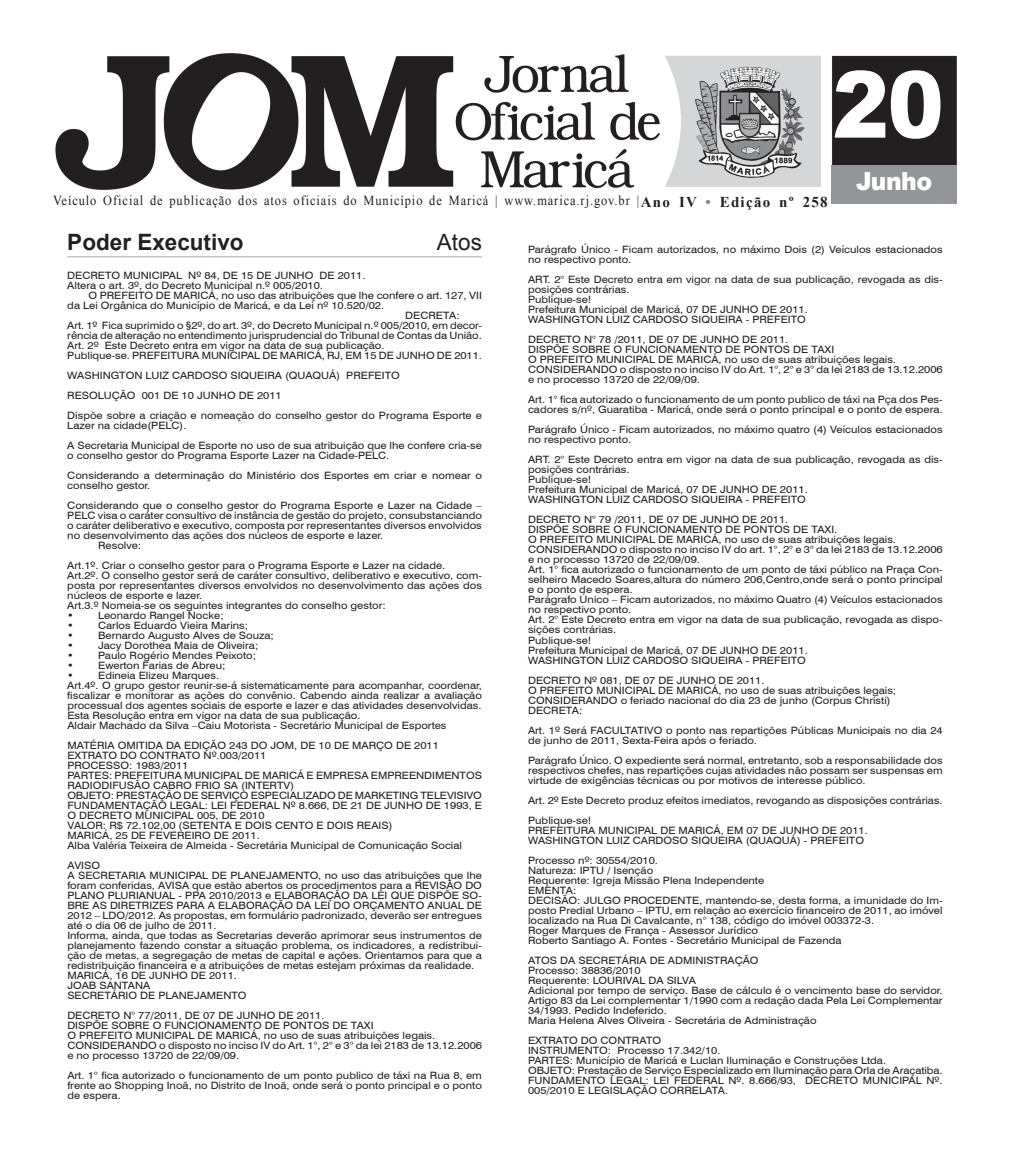
<style>
.page{position:relative;width:1010px;height:1152px;background:#fff}
.page>*{position:absolute;margin:0;border:0;box-sizing:border-box;transform-origin:0 0}
.t1{font:900 92.5px "Arial";color:#fff;scale:.92 1}
.t2{font:900 25px "Arial";letter-spacing:-.02em;color:#fff;scale:.94 1}
.t3{font:700 22.5px "Arial";color:#231f20}
.t4{font:22.5px "Arial";color:#231f20}
.t5{font:700 15px "Times New Roman";letter-spacing:.085em;color:#231f20}
.t6{font:13.75px "Times New Roman";letter-spacing:.075em;color:#231f20;scale:.9 1}
.t7{font:10.12px/10px "Swiss 721 BT";color:#231f20;scale:1.11 1}
.s1{color:#808285}
</style>
<div class="page">
<img style="left:55px;top:53px;width:902px;height:137px">
<div style="left:831px;top:166px;width:126px;height:38px;background:#939598"></div>
<hr style="left:67px;top:256px;width:415px;height:1px;background:#bcbdc0">
<h1 class="t1" style="left:832px;top:37px;width:123px">20</h1>
<h3 class="t6" style="left:53px;top:191px;width:653px">Veículo Oficial de publicação dos atos oficiais do Município de Maricá | www.marica.rj.gov.br |</h3>
<h3 class="t5" style="left:641px;top:191px;width:188px">Ano IV <span class="s1">•</span> Edição nº 258</h3>
<h2 class="t2" style="left:856px;top:163px;width:82px">Junho</h2>
<h3 class="t3" style="left:67px;top:227px;width:178px">Poder Executivo</h3>
<h3 class="t4" style="left:437px;top:228px;width:47px">Atos</h3>
<p class="t7" style="left:67px;top:270px;width:270px">DECRETO MUNICIPAL Nº 84, DE 15 DE JUNHO DE 2011.<br>Altera o art. 3º, do Decreto Municipal n.º 005/2010.</p>
<p class="t7" style="left:88px;top:290px;width:356px">O PREFEITO DE MARICÁ, no uso das atribuições que lhe confere o art. 127, VII</p>
<p class="t7" style="left:67px;top:300px;width:287px">da Lei Orgânica do Município de Maricá, e da Lei nº 10.520/02.</p>
<p class="t7" style="left:405px;top:310px;width:51px">DECRETA:</p>
<p class="t7" style="left:67px;top:320px;width:375px">Art. 1º Fica suprimido o §2º, do art. 3º, do Decreto Municipal n.º 005/2010, em decor-</p>
<p class="t7" style="left:67px;top:330px;width:375px">rência de alteração no entendimento jurisprudencial do Tribunal de Contas da União.</p>
<p class="t7" style="left:67px;top:340px;width:287px">Art. 2º Este Decreto entra em vigor na data de sua publicação.</p>
<p class="t7" style="left:67px;top:350px;width:375px">Publique-se. PREFEITURA MUNICIPAL DE MARICÁ, RJ, EM 15 DE JUNHO DE 2011.</p>
<p class="t7" style="left:67px;top:365px;width:375px;line-height:20px">WASHINGTON LUIZ CARDOSO SIQUEIRA (QUAQUÁ) PREFEITO<br>RESOLUÇÃO 001 DE 10 JUNHO DE 2011<br>Dispõe sobre a criação e nomeação do conselho gestor do Programa Esporte e</p>
<p class="t7" style="left:67px;top:415px;width:375px;line-height:20px">Lazer na cidade(PELC).<br>A Secretaria Municipal de Esporte no uso de sua atribuição que lhe confere cria-se</p>
<p class="t7" style="left:67px;top:445px;width:375px;line-height:20px">o conselho gestor do Programa Esporte Lazer na Cidade-PELC.<br>Considerando a determinação do Ministério dos Esportes em criar e nomear o</p>
<p class="t7" style="left:67px;top:475px;width:375px;line-height:20px">conselho gestor.<br>Considerando que o conselho gestor do Programa Esporte e Lazer na Cidade –</p>
<p class="t7" style="left:67px;top:510px;width:375px">PELC visa o caráter consultivo de instância de gestão do projeto, consubstanciando</p>
<p class="t7" style="left:67px;top:520px;width:375px">o caráter deliberativo e executivo, composta por representantes diversos envolvidos</p>
<p class="t7" style="left:67px;top:530px;width:286px">no desenvolvimento das ações dos núcleos de esporte e lazer.</p>
<p class="t7" style="left:98px;top:540px;width:40px">Resolve:</p>
<p class="t7" style="left:67px;top:560px;width:375px">Art.1º. Criar o conselho gestor para o Programa Esporte e Lazer na cidade.<br>Art.2º. O conselho gestor será de caráter consultivo, deliberativo e executivo, com&shy;posta por representantes diversos envolvidos no desenvolvimento das ações dos núcleos de esporte e lazer.<br>Art.3.º Nomeia-se os seguintes integrantes do conselho gestor:</p>
<p class="t7" style="left:67px;top:610px;width:142px">• Leonardo Rangel Nocke;</p>
<p class="t7" style="left:67px;top:620px;width:164px">• Carlos Eduardo Vieira Marins;</p>
<p class="t7" style="left:67px;top:630px;width:188px">• Bernardo Augusto Alves de Souza;</p>
<p class="t7" style="left:67px;top:640px;width:174px">• Jacy Dorothea Maia de Oliveira;</p>
<p class="t7" style="left:67px;top:650px;width:172px">• Paulo Rogério Mendes Peixoto;</p>
<p class="t7" style="left:67px;top:660px;width:144px">• Ewerton Farias de Abreu;</p>
<p class="t7" style="left:67px;top:670px;width:375px">• Edineia Elizeu Marques.<br>Art.4º. O grupo gestor reunir-se-á sistematicamente para acompanhar, coordenar, fiscalizar e monitorar as ações do convênio. Cabendo ainda realizar a avaliação processual dos agentes sociais de esporte e lazer e das atividades desenvolvidas.<br>Esta Resolução entra em vigor na data de sua publicação.<br>Aldair Machado da Silva –Caiu Motorista - Secretário Municipal de Esportes</p>
<p class="t7" style="left:67px;top:740px;width:375px">MATÉRIA OMITIDA DA EDIÇÃO 243 DO JOM, DE 10 DE MARÇO DE 2011<br>EXTRATO DO CONTRATO Nº.003/2011<br>PROCESSO: 1983/2011<br>PARTES: PREFEITURA MUNICIPAL DE MARICÁ E EMPRESA EMPREENDIMENTOS RADIODIFUSÃO CABRO FRIO SA (INTERTV)<br>OBJETO: PRESTAÇÃO DE SERVIÇO ESPECIALIZADO DE MARKETING TELEVISIVO FUNDAMENTAÇÃO LEGAL: LEI FEDERAL Nº 8.666, DE 21 DE JUNHO DE 1993, E O DECRETO MUNICIPAL 005, DE 2010<br>VALOR: R$ 72.102,00 (SETENTA E DOIS CENTO E DOIS REAIS)<br>MARICÁ, 25 DE FEVEREIRO DE 2011.<br>Alba Valéria Teixeira de Almeida - Secretária Municipal de Comunicação Social</p>
<p class="t7" style="left:67px;top:860px;width:375px">AVISO<br>A SECRETARIA MUNICIPAL DE PLANEJAMENTO, no uso das atribuições que lhe foram conferidas, AVISA que estão abertos os procedimentos para a REVISÃO DO PLANO PLURIANUAL - PPA 2010/2013 e ELABORAÇÃO DA LEI QUE DISPÕE SO-BRE AS DIRETRIZES PARA A ELABORAÇÃO DA LEI DO ORÇAMENTO ANUAL DE 2012 – LDO/2012. As propostas, em formulário padronizado, deverão ser entregues até o dia 06 de julho de 2011.<br>Informa, ainda, que todas as Secretarias deverão aprimorar seus instrumentos de planejamento fazendo constar a situação problema, os indicadores, a redistribui&shy;ção de metas, a segregação de metas de capital e ações. Orientamos para que a redistribuição financeira e a atribuições de metas estejam próximas da realidade.<br>MARICÁ, 16 DE JUNHO DE 2011.<br>JOAB SANTANA<br>SECRETÁRIO DE PLANEJAMENTO</p>
<p class="t7" style="left:67px;top:1010px;width:375px">DECRETO N° 77/2011, DE 07 DE JUNHO DE 2011.<br>DISPÕE SOBRE O FUNCIONAMENTO DE PONTOS DE TAXI<br>O PREFEITO MUNICIPAL DE MARICÁ, no uso de suas atribuições legais.<br>CONSIDERANDO o disposto no inciso IV do Art. 1°, 2° e 3° da lei 2183 de 13.12.2006 e no processo 13720 de 22/09/09.</p>
<p class="t7" style="left:67px;top:1070px;width:375px;text-align:justify">Art. 1° fica autorizado o funcionamento de um ponto publico de táxi na Rua 8, em frente ao Shopping Inoã, no Distrito de Inoã, onde será o ponto principal e o ponto de espera.</p>
<p class="t7" style="left:528px;top:244px;width:375px">Parágrafo Único - Ficam autorizados, no máximo Dois (2) Veículos estacionados no respectivo ponto.</p>
<p class="t7" style="left:528px;top:274px;width:375px">ART. 2° Este Decreto entra em vigor na data de sua publicação, revogada as dis&shy;posições contrárias.<br>Publique-se!<br>Prefeitura Municipal de Maricá, 07 DE JUNHO DE 2011.<br>WASHINGTON LUIZ CARDOSO SIQUEIRA - PREFEITO</p>
<p class="t7" style="left:528px;top:335px;width:375px">DECRETO N° 78 /2011, DE 07 DE JUNHO DE 2011.<br>DISPÕE SOBRE O FUNCIONAMENTO DE PONTOS DE TAXI<br>O PREFEITO MUNICIPAL DE MARICÁ, no uso de suas atribuições legais.<br>CONSIDERANDO o disposto no inciso IV do Art. 1°, 2° e 3° da lei 2183 de 13.12.2006 e no processo 13720 de 22/09/09.</p>
<p class="t7" style="left:528px;top:395px;width:375px">Art. 1° fica autorizado o funcionamento de um ponto publico de táxi na Pça dos Pes&shy;cadores s/nº, Guaratiba - Maricá, onde será o ponto principal e o ponto de espera.</p>
<p class="t7" style="left:528px;top:425px;width:375px">Parágrafo Único - Ficam autorizados, no máximo quatro (4) Veículos estacionados no respectivo ponto.</p>
<p class="t7" style="left:528px;top:455px;width:375px">ART. 2° Este Decreto entra em vigor na data de sua publicação, revogada as dis&shy;posições contrárias.<br>Publique-se!<br>Prefeitura Municipal de Maricá, 07 DE JUNHO DE 2011.<br>WASHINGTON LUIZ CARDOSO SIQUEIRA - PREFEITO</p>
<p class="t7" style="left:528px;top:515px;width:375px">DECRETO N° 79 /2011, DE 07 DE JUNHO DE 2011.<br>DISPÕE SOBRE O FUNCIONAMENTO DE PONTOS DE TAXI.<br>O PREFEITO MUNICIPAL DE MARICÁ, no uso de suas atribuições legais.<br>CONSIDERANDO o disposto no inciso IV do art. 1°, 2° e 3° da lei 2183 de 13.12.2006 e no processo 13720 de 22/09/09.<br>Art. 1° fica autorizado o funcionamento de um ponto de táxi público na Praça Con&shy;selheiro Macedo Soares,altura do número 206,Centro,onde será o ponto principal e o ponto de espera.<br>Parágrafo Único – Ficam autorizados, no máximo Quatro (4) Veículos estacionados no respectivo ponto.<br>Art. 2° Este Decreto entra em vigor na data de sua publicação, revogada as dispo&shy;sições contrárias.<br>Publique-se!<br>Prefeitura Municipal de Maricá, 07 DE JUNHO DE 2011.<br>WASHINGTON LUIZ CARDOSO SIQUEIRA - PREFEITO</p>
<p class="t7" style="left:528px;top:675px;width:333px">DECRETO Nº 081, DE 07 DE JUNHO DE 2011.<br>O PREFEITO MUNICIPAL DE MARICÁ, no uso de suas atribuições legais; CONSIDERANDO o feriado nacional do dia 23 de junho (Corpus Christi)<br>DECRETA:</p>
<p class="t7" style="left:528px;top:725px;width:375px">Art. 1º Será FACULTATIVO o ponto nas repartições Públicas Municipais no dia 24 de junho de 2011, Sexta-Feira após o feriado.</p>
<p class="t7" style="left:528px;top:755px;width:375px;text-align:justify">Parágrafo Único. O expediente será normal, entretanto, sob a responsabilidade dos respectivos chefes, nas repartições cujas atividades não possam ser suspensas em virtude de exigências técnicas ou por motivos de interesse público.</p>
<p class="t7" style="left:528px;top:790px;width:375px;line-height:20px">Art. 2º Este Decreto produz efeitos imediatos, revogando as disposições contrárias.<br>Publique-se!</p>
<p class="t7" style="left:528px;top:825px;width:308px">PREFEITURA MUNICIPAL DE MARICÁ, EM 07 DE JUNHO DE 2011.<br>WASHINGTON LUIZ CARDOSO SIQUEIRA (QUAQUÁ) - PREFEITO</p>
<p class="t7" style="left:528px;top:855px;width:375px">Processo nº: 30554/2010.<br>Natureza: IPTU / Isenção<br>Requerente: Igreja Missão Plena Independente<br>EMENTA:<br>DECISÃO: JULGO PROCEDENTE, mantendo-se, desta forma, a imunidade do Im&shy;posto Predial Urbano – IPTU, em relação ao exercício financeiro de 2011, ao imóvel localizado na Rua Di Cavalcante, n° 138, código do imóvel 003372-3.<br>Roger Marques de França - Assessor Jurídico<br>Roberto Santiago A. Fontes - Secretário Municipal de Fazenda</p>
<p class="t7" style="left:528px;top:955px;width:375px">ATOS DA SECRETÁRIA DE ADMINISTRAÇÃO<br>Processo: 38836/2010<br>Requerente: LOURIVAL DA SILVA<br>Adicional por tempo de serviço. Base de cálculo é o vencimento base do servidor.<br>Artigo 83 da Lei complementar 1/1990 com a redação dada Pela Lei Complementar 34/1993. Pedido Indeferido.<br>Maria Helena Alves Oliveira - Secretária de Administração</p>
<p class="t7" style="left:528px;top:1035px;width:375px">EXTRATO DO CONTRATO<br>INSTRUMENTO: Processo 17.342/10.<br>PARTES: Município de Maricá e Luclan Iluminação e Construções Ltda.<br>OBJETO: Prestação de Serviço Especializado em Iluminação para Orla de Araçatiba.<br>FUNDAMENTO LEGAL: LEI FEDERAL Nº. 8.666/93, DECRETO MUNICIPAL Nº.<br>005/2010 E LEGISLAÇÃO CORRELATA.</p>
</div>
